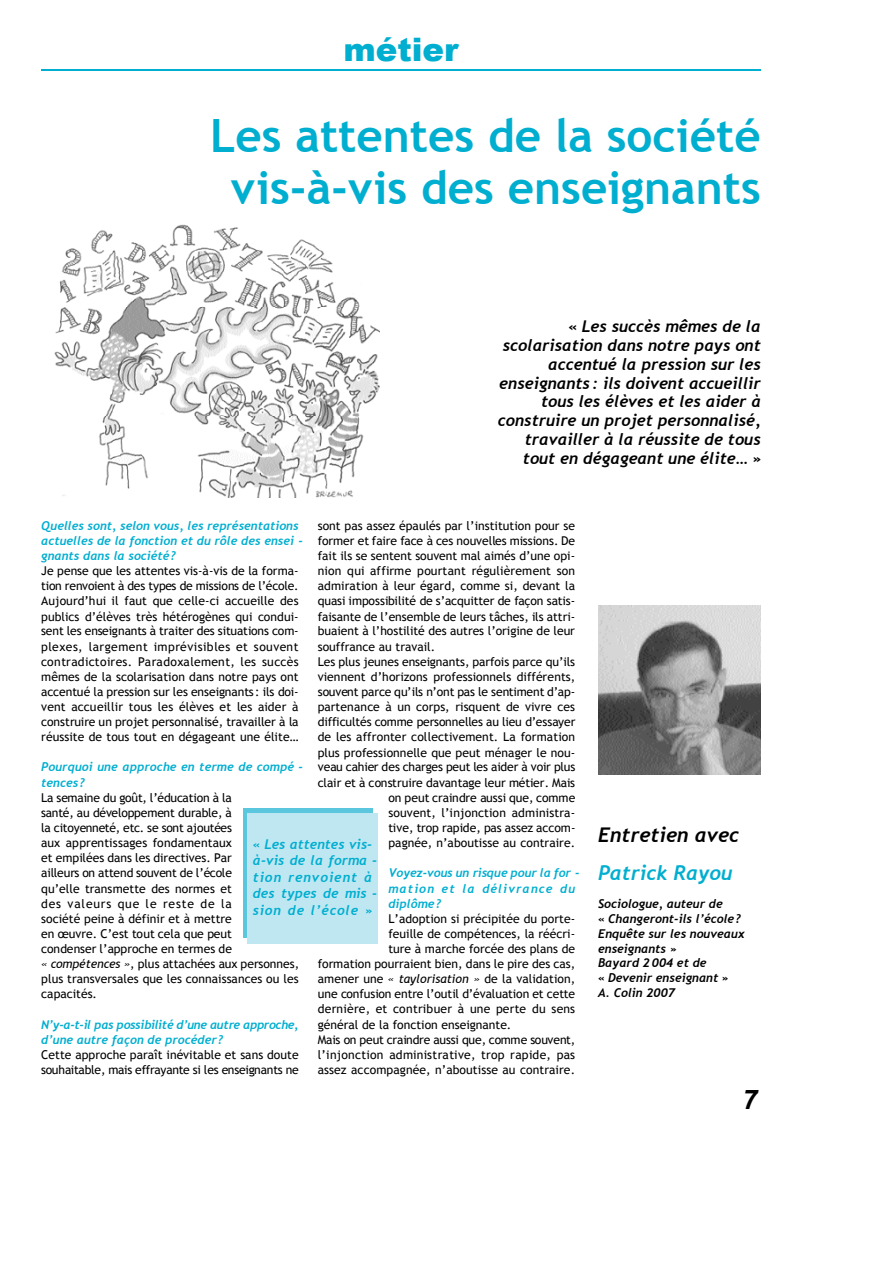
<style>
.page{position:relative;width:893px;height:1263px;background:#fff}
.page>*{position:absolute;margin:0;border:0;box-sizing:border-box;transform-origin:0 0}
.t1{font:700 45.9px/51.2px "Trebuchet MS";color:#00aed0;text-align:center}
.t2{font:900 32.4px "Arial";color:#00aed0}
.t3{font:italic 700 27px "Arial";color:#000}
.t4{font:italic 700 20.25px "Trebuchet";color:#000}
.t5{font:italic 700 20.25px "Trebuchet";color:#00aed0}
.t6{font:italic 700 16.2px/18.9px "Trebuchet";color:#000;text-align:right}
.t7{font:italic 700 13.5px/16.5px "Trebuchet";letter-spacing:.01em;color:#00aed0}
.t8{font:12.15px/15.1px "Trebuchet MS";color:#000}
.t9{font:italic 700 12.15px/15px "Trebuchet";color:#00aed0}
.t10{font:italic 700 12.15px/14.9px "Trebuchet";color:#000}
.t11{font:12.15px "Trebuchet MS";letter-spacing:.025em;color:#000}
.s1{font-style:italic}
</style>
<div class="page">
<div style="left:243px;top:808px;width:130px;height:130px;background:#5bc7de"></div>
<div style="left:247px;top:813px;width:131px;height:130px;background:#bfe7f1"></div>
<img style="left:598px;top:605px;width:162px;height:169px">
<hr style="left:41px;top:69px;width:719px;height:2px;background:#00aed0">
<img style="left:54px;top:224px;width:325px;height:273px">
<h2 class="t2" style="left:343px;top:25px;width:117px">métier</h2>
<h1 class="t1" style="left:210px;top:110px;width:552px">Les attentes de la société vis-à-vis des enseignants</h1>
<p class="t6" style="left:498px;top:317px;width:264px">« Les succès mêmes de la scolarisation dans notre pays ont accentué la pression sur les enseignants : ils doivent accueillir tous les élèves et les aider à construire un projet personnalisé, travailler à la réussite de tous tout en dégageant une élite… »</p>
<p class="t9" style="left:41px;top:518px;width:263px">Quelles sont, selon vous, les représentations actuelles de la fonction et du rôle des ensei - gnants dans la société?</p>
<p class="t8" style="left:41px;top:563px;width:259px;text-align:justify">Je pense que les attentes vis-à-vis de la forma&shy;tion renvoient à des types de missions de l’école.<br>Aujourd’hui il faut que celle-ci accueille des publics d’élèves très hétérogènes qui condui&shy;sent les enseignants à traiter des situations com&shy;plexes, largement imprévisibles et souvent contradictoires. Paradoxalement, les succès mêmes de la scolarisation dans notre pays ont accentué la pression sur les enseignants : ils doi&shy;vent accueillir tous les élèves et les aider à construire un projet personnalisé, travailler à la réussite de tous tout en dégageant une élite…</p>
<p class="t9" style="left:41px;top:759px;width:263px">Pourquoi une approche en terme de compé - tences ?</p>
<p class="t8" style="left:41px;top:790px;width:259px">La semaine du goût, l’éducation à la<br>santé, au développement durable, à<br>la citoyenneté, etc. se sont ajoutées<br>aux apprentissages fondamentaux<br>et empilées dans les directives. Par<br>ailleurs on attend souvent de l’école<br>qu’elle transmette des normes et<br>des valeurs que le reste de la<br>société peine à définir et à mettre<br>en œuvre. C’est tout cela que peut<br>condenser l’approche en termes de<br><span class="s1">« c o m p é te n c e s »</span>, plus attachées aux personnes, plus transversales que les connaissances ou les capacités.</p>
<p class="t9" style="left:41px;top:1017px;width:259px">N’y-a-t-il pas possibilité d’une autre approche, d’une autre façon de procéder ?</p>
<p class="t8" style="left:41px;top:1047px;width:259px">Cette approche paraît inévitable et sans doute souhaitable, mais effrayante si les enseignants ne</p>
<p class="t8" style="left:318px;top:518px;width:259px">sont pas assez épaulés par l’institution pour se</p>
<p class="t8" style="left:318px;top:533px;width:259px">former et faire face à ces nouvelles missions. De</p>
<p class="t8" style="left:318px;top:548px;width:259px">fait ils se sentent souvent mal aimés d’une opi-</p>
<p class="t8" style="left:318px;top:563px;width:259px">nion qui affirme pourtant régulièrement son</p>
<p class="t8" style="left:318px;top:578px;width:259px">admiration à leur égard, comme si, devant la</p>
<p class="t8" style="left:318px;top:593px;width:259px">quasi impossibilité de s’acquitter de façon satis-</p>
<p class="t8" style="left:318px;top:609px;width:259px">faisante de l’ensemble de leurs tâches, ils attri-</p>
<p class="t8" style="left:318px;top:623px;width:259px">buaient à l’hostilité des autres l’origine de leur</p>
<p class="t8" style="left:318px;top:639px;width:119px">souffrance au travail.</p>
<p class="t8" style="left:318px;top:654px;width:259px">Les plus jeunes enseignants, parfois parce qu’ils</p>
<p class="t8" style="left:318px;top:669px;width:259px">viennent d’horizons professionnels différents,</p>
<p class="t8" style="left:318px;top:684px;width:259px">souvent parce qu’ils n’ont pas le sentiment d’ap-</p>
<p class="t8" style="left:318px;top:699px;width:259px">partenance à un corps, risquent de vivre ces</p>
<p class="t8" style="left:318px;top:714px;width:259px">difficultés comme personnelles au lieu d’essayer</p>
<p class="t8" style="left:318px;top:729px;width:259px">de les affronter collectivement. La formation</p>
<p class="t8" style="left:318px;top:745px;width:259px">plus professionnelle que peut ménager le nou-</p>
<p class="t8" style="left:318px;top:760px;width:259px">veau cahier des charges peut les aider à voir plus</p>
<p class="t8" style="left:318px;top:775px;width:259px">clair et à construire davantage leur métier. Mais</p>
<p class="t8" style="left:388px;top:790px;width:188px">on peut craindre aussi que, comme</p>
<p class="t8" style="left:388px;top:805px;width:188px">souvent, l’injonction administra-</p>
<p class="t8" style="left:388px;top:820px;width:188px">tive, trop rapide, pas assez accom-</p>
<p class="t8" style="left:388px;top:835px;width:188px">pagnée, n’aboutisse au contraire.</p>
<p class="t9" style="left:388px;top:866px;width:193px">Voyez-vous un risque pour la for - mation et la délivrance du diplôme ?</p>
<p class="t8" style="left:388px;top:911px;width:188px">L’adoption si précipitée du porte-</p>
<p class="t8" style="left:388px;top:926px;width:188px">feuille de compétences, la réécri-</p>
<p class="t8" style="left:388px;top:941px;width:188px">ture à marche forcée des plans de</p>
<p class="t8" style="left:318px;top:956px;width:259px">formation pourraient bien, dans le pire des cas,</p>
<p class="t8" style="left:318px;top:971px;width:259px">amener une <span class="s1">« taylorisation »</span> de la validation,</p>
<p class="t8" style="left:318px;top:986px;width:259px">une confusion entre l’outil d’évaluation et cette</p>
<p class="t8" style="left:318px;top:1002px;width:259px">dernière, et contribuer à une perte du sens</p>
<p class="t8" style="left:318px;top:1017px;width:195px">général de la fonction enseignante.</p>
<p class="t8" style="left:318px;top:1032px;width:259px">Mais on peut craindre aussi que, comme souvent,</p>
<p class="t11" style="left:318px;top:1047px;width:259px">l’injonction administrative, trop rapide, pas</p>
<p class="t8" style="left:318px;top:1062px;width:259px">assez accompagnée, n’aboutisse au contraire.</p>
<p class="t7" style="left:253px;top:836px;width:126px">« Les attentes vis&shy;à-vis de la forma - tion renvoient à des types de mis - sion de l’école »</p>
<h3 class="t4" style="left:598px;top:823px;width:142px">Entretien avec</h3>
<h3 class="t5" style="left:598px;top:861px;width:136px">Patrick Rayou</h3>
<p class="t10" style="left:598px;top:896px;width:148px">Sociologue, auteur de<br>« Changeront-ils l’école ?<br>Enquête sur les nouveaux enseignants »<br>Bayard 2 004 et de<br>« Devenir enseignant »<br>A. Colin 2007</p>
<h3 class="t3" style="left:742px;top:1085px;width:17px">7</h3>
</div>
